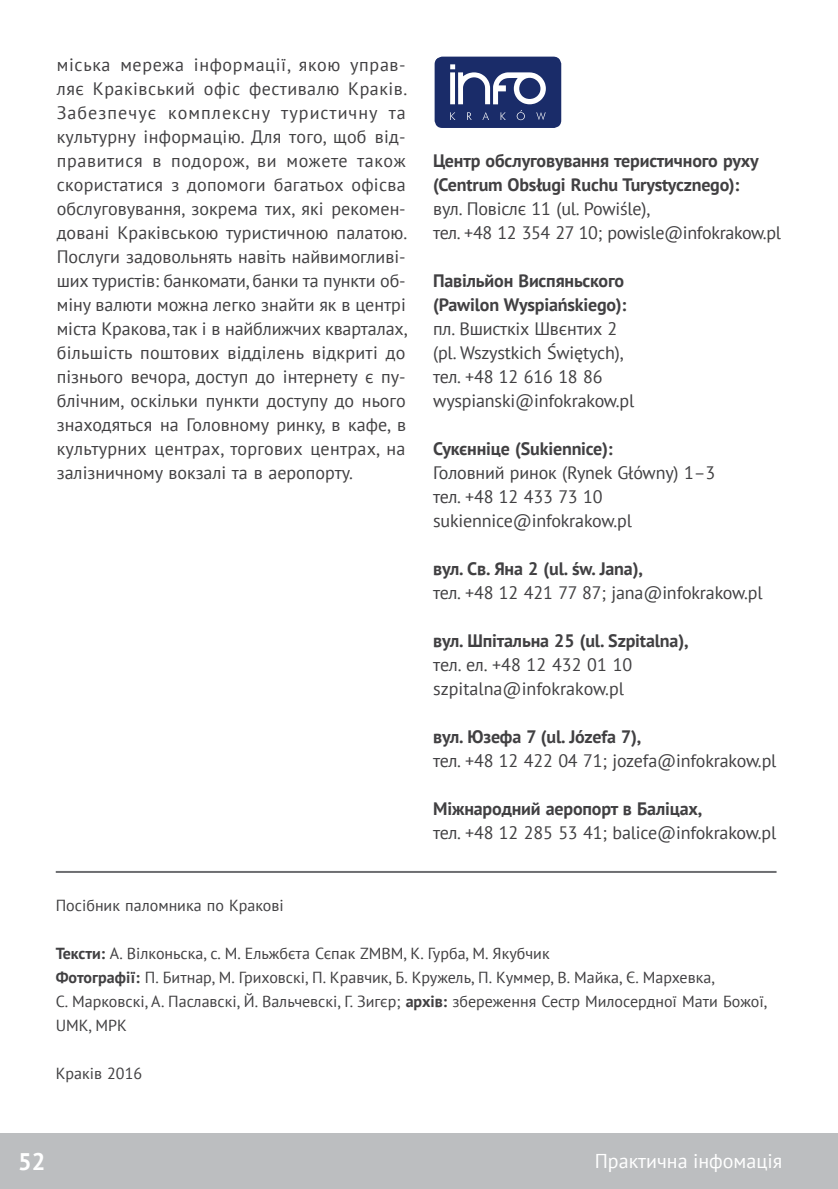
<style>
.page{position:relative;width:838px;height:1189px;background:#fff}
.page>*{position:absolute;margin:0;border:0;box-sizing:border-box;transform-origin:0 0}
.t1{font:700 24px "PT Sans";color:#fff}
.t2{font:20px "PT Sans";color:#fff}
.t3{font:18px/24px "PT Sans";letter-spacing:-.01em;color:#414042}
.t4{font:700 18px/24px "PT Sans";letter-spacing:-.01em;color:#414042}
.t5{font:16px/24px "PT Sans";color:#414042}
.s1{font-weight:400}
.s2{font-weight:700}
</style>
<div class="page">
<div style="left:0;top:1133px;width:837px;height:56px;background:#bcbec0"></div>
<hr style="left:56px;top:871px;width:720px;height:2px;background:#6d6e71">
<svg style="left:434px;top:57px;width:127px;height:71px;background:#404f82"></svg>
<p class="t3" style="left:57px;top:52px;width:352px;text-align:justify">міська мережа інформації, якою управ&shy;ляє Краківський офіс фестивалю Краків.<br>Забезпечує комплексну туристичну та культурну інформацію. Для того, щоб від&shy;правитися в подорож, ви можете також скористатися з допомоги багатьох офісва обслуговування, зокрема тих, які рекомен&shy;довані Краківською туристичною палатою.<br>Послуги задовольнять навіть найвимогливі&shy;ших туристів: банкомати, банки та пункти об&shy;міну валюти можна легко знайти як в центрі міста Кракова, так і в найближчих кварталах, більшість поштових відділень відкриті до пізнього вечора, доступ до інтернету є пу&shy;блічним, оскільки пункти доступу до нього знаходяться на Головному ринку, в кафе, в культурних центрах, торгових центрах, на залізничному вокзалі та в аеропорту.</p>
<p class="t4" style="left:433px;top:148px;width:349px">Центр обслуговування теристичного руху (Centrum Obsługi Ruchu Turystycznego):<br><span class="s1">вул. Повіслє 11 (ul. Powiśle),<br>тел. +48 12 354 27 10; powisle@infokrakow.pl</span></p>
<p class="t3" style="left:433px;top:268px;width:203px"><span class="s2">Павільйон Виспяньского (Pawilon Wyspiańskiego): </span>пл. Вшисткіх Швєнтих 2 (pl. Wszystkich Świętych), тел. +48 12 616 18 86 wyspianski@infokrakow.pl</p>
<p class="t3" style="left:433px;top:436px;width:283px"><span class="s2">Сукєнніце (Sukiennice):<br></span>Головний ринок (Rynek Główny) 1–3 тел. +48 12 433 73 10 sukiennice@infokrakow.pl</p>
<p class="t3" style="left:433px;top:556px;width:331px"><span class="s2">вул. Св. Яна 2 (ul. św. Jana),<br></span>тел. +48 12 421 77 87; jana@infokrakow.pl</p>
<p class="t4" style="left:433px;top:628px;width:256px">вул. Шпітальна 25 (ul. Szpitalna), <span class="s1">тел. ел. +48 12 432 01 10</span></p>
<p class="t3" style="left:433px;top:676px;width:192px">szpitalna@infokrakow.pl</p>
<p class="t3" style="left:433px;top:724px;width:344px"><span class="s2">вул. Юзефа 7 (ul. Józefa 7),<br></span>тел. +48 12 422 04 71; jozefa@infokrakow.pl</p>
<p class="t3" style="left:433px;top:796px;width:344px"><span class="s2">Міжнародний аеропорт в Баліцах,<br></span>тел. +48 12 285 53 41; balice@infokrakow.pl</p>
<p class="t5" style="left:56px;top:893px;width:229px">Посібник паломника по Кракові</p>
<p class="t5" style="left:56px;top:941px;width:495px"><span class="s2">Тексти:</span> A. Вілконьска, с. М. Ельжбєта Сєпак ZMBM, K. Гурба, M. Якубчик</p>
<p class="t5" style="left:56px;top:965px;width:712px"><span class="s2">Фотографії:</span> П. Битнар, М. Гриховскі, П. Кравчик, Б. Кружель, П. Куммер, В. Майка, Є. Мархевка,<br>С. Марковскі, А. Паславскі, Й. Вальчевскі, Г. Зигєр; <span class="s2">архів:</span> збереження Сестр Милосердної Мати Божої,<br>UMK, MPK</p>
<p class="t5" style="left:56px;top:1061px;width:88px">Краків 2016</p>
<p class="t1" style="left:18px;top:1145px;width:29px">52</p>
<p class="t2" style="left:594px;top:1148px;width:189px">Практична iнфомація</p>
</div>
